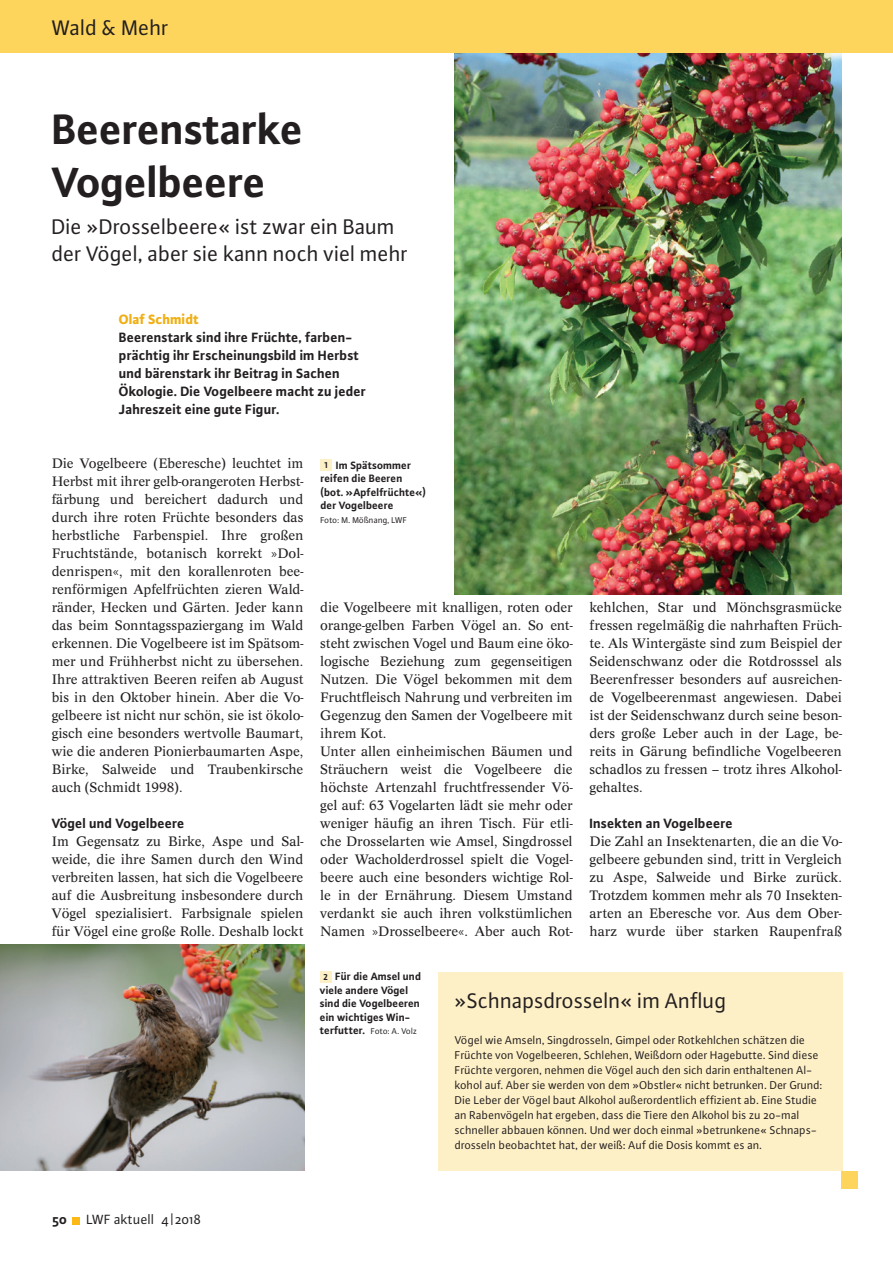
<style>
.page{position:relative;width:893px;height:1263px;background:#fff}
.page>*{position:absolute;margin:0;border:0;box-sizing:border-box;transform-origin:0 0}
.t1{font:700 45px/52.5px "Plus Sans Pro";letter-spacing:-.01em;color:#231f20}
.t2{font:22.5px/27px "Plus Sans Pro";letter-spacing:-.005em;color:#231f20}
.t3{font:14.25px/18px "Concept";color:#231f20;text-align:justify}
.t4{font:700 14.25px/18px "Plus Sans Pro";color:#231f20}
.t5{font:14.25px "Plus Sans Pro";color:#231f20}
.t6{font:800 14.25px "Plus Sans Pro";color:#f0af13}
.t7{font:12px/15px "Plus Sans Pro";color:#231f20}
.t8{font:700 11.25px/13.5px "Plus Sans Pro";color:#231f20}
.t9{font:9px "Plus Sans Pro";color:#231f20}
.s1{font-size:9px}
.s2{font-weight:700;font-size:11.25px}
</style>
<div class="page">
<div style="left:72px;top:1217px;width:7px;height:7px;background:#fcb814"></div>
<div style="left:0;top:0;width:893px;height:53px;background:#fed55c"></div>
<img style="left:455px;top:53px;width:386px;height:541px">
<div style="left:320px;top:459px;width:12px;height:12px;background:#fef0c6"></div>
<div style="left:320px;top:971px;width:12px;height:11px;background:#fef0c6"></div>
<img style="left:0;top:944px;width:304px;height:226px">
<div style="left:841px;top:1171px;width:17px;height:17px;background:#fed55c"></div>
<div style="left:438px;top:972px;width:404px;height:198px;background:#fef0c6"></div>
<h2 class="t2" style="left:52px;top:13px;width:118px">Wald &amp; Mehr</h2>
<h1 class="t1" style="left:52px;top:99px;width:253px">Beerenstarke<br>Vogelbeere</h1>
<h2 class="t2" style="left:52px;top:212px;width:358px">Die »Drosselbeere« ist zwar ein Baum der Vögel, aber sie kann noch viel mehr</h2>
<p class="t6" style="left:119px;top:308px;width:81px">Olaf Schmidt</p>
<p class="t4" style="left:119px;top:327px;width:249px">Beerenstark sind ihre Früchte, farben&shy;prächtig ihr Erscheinungsbild im Herbst und bärenstark ihr Beitrag in Sachen Ökologie. Die Vogelbeere macht zu jeder Jahreszeit eine gute Figur.</p>
<p class="t3" style="left:52px;top:454px;width:253px">Die Vogelbeere (Eberesche) leuchtet im Herbst mit ihrer gelb-orangeroten Herbst&shy;färbung und bereichert dadurch und durch ihre roten Früchte besonders das herbstliche Farbenspiel. Ihre großen Fruchtstände, botanisch korrekt »Dol&shy;denrispen«, mit den korallenroten bee&shy;renförmigen Apfelfrüchten zieren Wald&shy;ränder, Hecken und Gärten. Jeder kann das beim Sonntagsspaziergang im Wald erkennen. Die Vogelbeere ist im Spätsom&shy;mer und Frühherbst nicht zu übersehen.<br>Ihre attraktiven Beeren reifen ab August bis in den Oktober hinein. Aber die Vo&shy;gelbeere ist nicht nur schön, sie ist ökolo&shy;gisch eine besonders wertvolle Baumart, wie die anderen Pionierbaumarten Aspe, Birke, Salweide und Traubenkirsche auch (Schmidt 1998).</p>
<p class="t4" style="left:52px;top:813px;width:134px">Vögel und Vogelbeere</p>
<p class="t3" style="left:52px;top:832px;width:253px">Im Gegensatz zu Birke, Aspe und Sal&shy;weide, die ihre Samen durch den Wind verbreiten lassen, hat sich die Vogelbeere auf die Ausbreitung insbesondere durch Vögel spezialisiert. Farbsignale spielen für Vögel eine große Rolle. Deshalb lockt</p>
<p class="t8" style="left:320px;top:457px;width:107px;text-indent:4px"><span class="s1">1</span> Im Spätsommer reifen die Beeren (bot. »Apfelfrüchte«) der Vogelbeere</p>
<p class="t9" style="left:320px;top:514px;width:88px">Foto: M. Mößnang, LWF</p>
<p class="t3" style="left:320px;top:598px;width:254px;text-align:left">die Vogelbeere mit knalligen, roten oder orange-gelben Farben Vögel an. So ent&shy;steht zwischen Vogel und Baum eine öko&shy;logische Beziehung zum gegenseitigen Nutzen. Die Vögel bekommen mit dem Fruchtfleisch Nahrung und verbreiten im Gegenzug den Samen der Vogelbeere mit ihrem Kot.<br>Unter allen einheimischen Bäumen und Sträuchern weist die Vogelbeere die höchste Artenzahl fruchtfressender Vö&shy;gel auf: 63 Vogelarten lädt sie mehr oder weniger häufig an ihren Tisch. Für etli&shy;che Drosselarten wie Amsel, Singdrossel oder Wacholderdrossel spielt die Vogel&shy;beere auch eine besonders wichtige Rol&shy;le in der Ernährung. Diesem Umstand verdankt sie auch ihren volkstümlichen Namen »Drosselbeere«. Aber auch Rot-</p>
<p class="t3" style="left:589px;top:598px;width:254px">kehlchen, Star und Mönchsgrasmücke fressen regelmäßig die nahrhaften Früch&shy;te. Als Wintergäste sind zum Beispiel der Seidenschwanz oder die Rotdrosssel als Beerenfresser besonders auf ausreichen&shy;de Vogelbeerenmast angewiesen. Dabei ist der Seidenschwanz durch seine beson&shy;ders große Leber auch in der Lage, be&shy;reits in Gärung befindliche Vogelbeeren schadlos zu fressen – trotz ihres Alkohol&shy;gehaltes.</p>
<p class="t4" style="left:589px;top:813px;width:145px">Insekten an Vogelbeere</p>
<p class="t3" style="left:589px;top:832px;width:254px">Die Zahl an Insektenarten, die an die Vo&shy;gelbeere gebunden sind, tritt in Vergleich zu Aspe, Salweide und Birke zurück.<br>Trotzdem kommen mehr als 70 Insekten&shy;arten an Eberesche vor. Aus dem Ober&shy;harz wurde über starken Raupenfraß</p>
<p class="t8" style="left:320px;top:969px;width:103px;text-indent:4px"><span class="s1">2</span> Für die Amsel und viele andere Vögel sind die Vogelbeeren ein wichtiges Win-</p>
<p class="t9" style="left:320px;top:1025px;width:99px"><span class="s2">terfutter.</span> Foto: A. Volz</p>
<h2 class="t2" style="left:455px;top:986px;width:273px">»Schnapsdrosseln« im Anflug</h2>
<p class="t7" style="left:455px;top:1032px;width:369px">Vögel wie Amseln, Singdrosseln, Gimpel oder Rotkehlchen schätzen die Früchte von Vogelbeeren, Schlehen, Weißdorn oder Hagebutte. Sind diese Früchte vergoren, nehmen die Vögel auch den sich darin enthaltenen Al&shy;kohol auf. Aber sie werden von dem »Obstler« nicht betrunken. Der Grund:<br>Die Leber der Vögel baut Alkohol außerordentlich effizient ab. Eine Studie an Rabenvögeln hat ergeben, dass die Tiere den Alkohol bis zu 20-mal schneller abbauen können. Und wer doch einmal »betrunkene« Schnaps&shy;drosseln beobachtet hat, der weiß: Auf die Dosis kommt es an.</p>
<p class="t4" style="left:52px;top:1209px;width:16px">50</p>
<p class="t5" style="left:86px;top:1210px;width:117px">LWF aktuell 4|2018</p>
</div>
